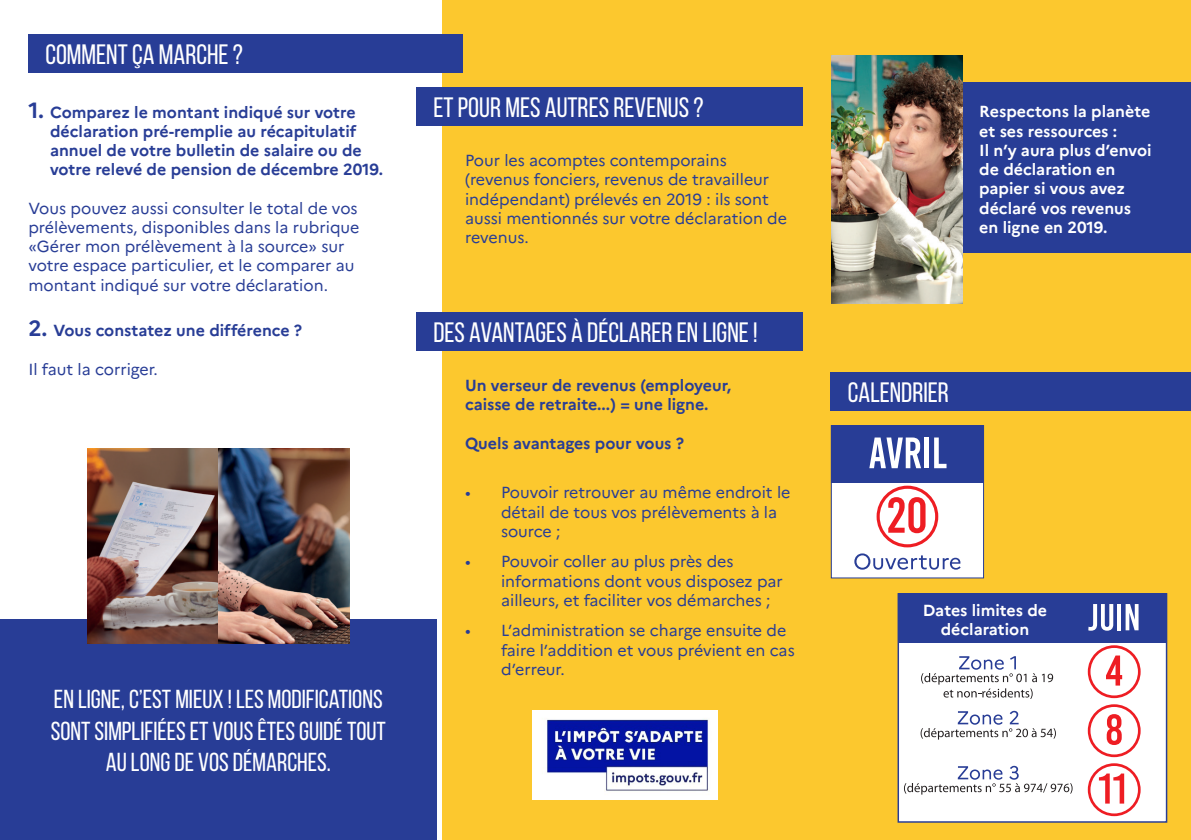
<style>
.page{position:relative;width:1191px;height:840px;background:#fff}
.page>*{position:absolute;margin:0;border:0;box-sizing:border-box;transform-origin:0 0}
.t1{font:28px "Bebas Neue";color:#fff}
.t2{font:26px "Bebas Neue";color:#fff}
.t3{font:16px/19.2px "Marianne";color:#283d96}
.t4{font:700 16px/19.2px "Marianne";color:#283d96}
.t5{font:700 16px/19.2px "Marianne";color:#fff}
.s1{font-size:22px}
</style>
<div class="page">
<div style="left:442px;top:0;width:749px;height:839px;background:#fcc82e"></div>
<div style="left:28px;top:34px;width:435px;height:39px;background:#283d96"></div>
<div style="left:416px;top:87px;width:386px;height:39px;background:#283d96"></div>
<div style="left:416px;top:312px;width:386px;height:38px;background:#283d96"></div>
<div style="left:831px;top:372px;width:360px;height:38px;background:#283d96"></div>
<div style="left:0;top:619px;width:437px;height:220px;background:#283d96"></div>
<div style="left:862px;top:83px;width:329px;height:169px;background:#283d96"></div>
<img style="left:831px;top:56px;width:131px;height:247px">
<div style="left:831px;top:425px;width:153px;height:153px;background:#fff;border:1px solid #283d96"></div>
<div style="left:831px;top:425px;width:152px;height:58px;background:#283d96"></div>
<svg style="left:869px;top:437px;width:52px;height:31px"></svg>
<div style="left:924px;top:437px;width:5px;height:31px;background:#fff"></div>
<svg style="left:934px;top:437px;width:12px;height:31px"></svg>
<svg style="left:854px;top:553px;width:106px;height:16px"></svg>
<svg style="left:888px;top:497px;width:37px;height:36px"></svg>
<div style="left:876px;top:485px;width:62px;height:62px;border:3px solid #ee1d23;border-radius:50%"></div>
<img style="left:87px;top:448px;width:262px;height:195px">
<img style="left:532px;top:710px;width:186px;height:89px">
<div style="left:897px;top:592px;width:270px;height:230px;background:#fff;border:1px solid #283d96"></div>
<div style="left:898px;top:593px;width:268px;height:49px;background:#283d96"></div>
<svg style="left:1088px;top:604px;width:25px;height:26px"></svg>
<hr style="left:1117px;top:603px;width:4px;height:27px;background:#fff">
<svg style="left:1125px;top:604px;width:13px;height:26px"></svg>
<svg style="left:1106px;top:655px;width:16px;height:30px"></svg>
<div style="left:1087px;top:645px;width:53px;height:52px;border:3px solid #ee1d23;border-radius:50%"></div>
<svg style="left:1106px;top:714px;width:15px;height:30px"></svg>
<div style="left:1087px;top:703px;width:53px;height:53px;border:3px solid #ee1d23;border-radius:50%"></div>
<svg style="left:1099px;top:773px;width:25px;height:30px"></svg>
<div style="left:1087px;top:762px;width:53px;height:53px;border:3px solid #ee1d23;border-radius:50%"></div>
<svg style="left:921px;top:656px;width:132px;height:42px"></svg>
<svg style="left:920px;top:710px;width:136px;height:29px"></svg>
<svg style="left:904px;top:765px;width:168px;height:29px"></svg>
<p class="t1" style="left:45px;top:39px;width:199px">COMMENT ÇA MARCHE ?</p>
<p class="t4" style="left:50px;top:102px;width:334px;text-indent:-22px"><span class="s1">1.</span> Comparez le montant indiqué sur votre déclaration pré-remplie au récapitulatif annuel de votre bulletin de salaire ou de votre relevé de pension de décembre 2019.</p>
<p class="t3" style="left:28px;top:198px;width:333px">Vous pouvez aussi consulter le total de vos prélèvements, disponibles dans la rubrique «Gérer mon prélèvement à la source» sur votre espace particulier, et le comparer au montant indiqué sur votre déclaration.</p>
<p class="t4" style="left:28px;top:321px;width:275px"><span class="s1">2.</span> Vous constatez une différence ?</p>
<p class="t3" style="left:28px;top:359px;width:131px">Il faut la corriger.</p>
<p class="t2" style="left:54px;top:684px;width:330px">EN LIGNE, C’EST MIEUX ! LES MODIFICATIONS</p>
<p class="t2" style="left:51px;top:716px;width:337px">SONT SIMPLIFIÉES ET VOUS ÊTES GUIDÉ TOUT</p>
<p class="t2" style="left:106px;top:747px;width:226px">AU LONG DE VOS DÉMARCHES.</p>
<p class="t1" style="left:433px;top:92px;width:272px">ET POUR MES AUTRES REVENUS ?</p>
<p class="t3" style="left:465px;top:151px;width:323px">Pour les acomptes contemporains (revenus fonciers, revenus de travailleur indépendant) prélevés en 2019 : ils sont aussi mentionnés sur votre déclaration de revenus.</p>
<p class="t1" style="left:433px;top:317px;width:326px">DES AVANTAGES À DÉCLARER EN LIGNE !</p>
<p class="t4" style="left:465px;top:375px;width:268px">Un verseur de revenus (employeur, caisse de retraite...) = une ligne.</p>
<p class="t4" style="left:465px;top:433px;width:221px">Quels avantages pour vous ?</p>
<p class="t3" style="left:501px;top:482px;width:291px;text-indent:-36px">• Pouvoir retrouver au même endroit le détail de tous vos prélèvements à la source ;</p>
<p class="t3" style="left:501px;top:551px;width:283px;text-indent:-36px">• Pouvoir coller au plus près des informations dont vous disposez par ailleurs, et faciliter vos démarches ;</p>
<p class="t3" style="left:501px;top:620px;width:295px;text-indent:-36px">• L’administration se charge ensuite de faire l’addition et vous prévient en cas d’erreur.</p>
<p class="t5" style="left:979px;top:102px;width:174px">Respectons la planète et ses ressources :<br>Il n’y aura plus d’envoi de déclaration en papier si vous avez déclaré vos revenus en ligne en 2019.</p>
<p class="t1" style="left:848px;top:377px;width:103px">CALENDRIER</p>
<p class="t5" style="left:922px;top:600px;width:126px;text-align:center">Dates limites de déclaration</p>
</div>
